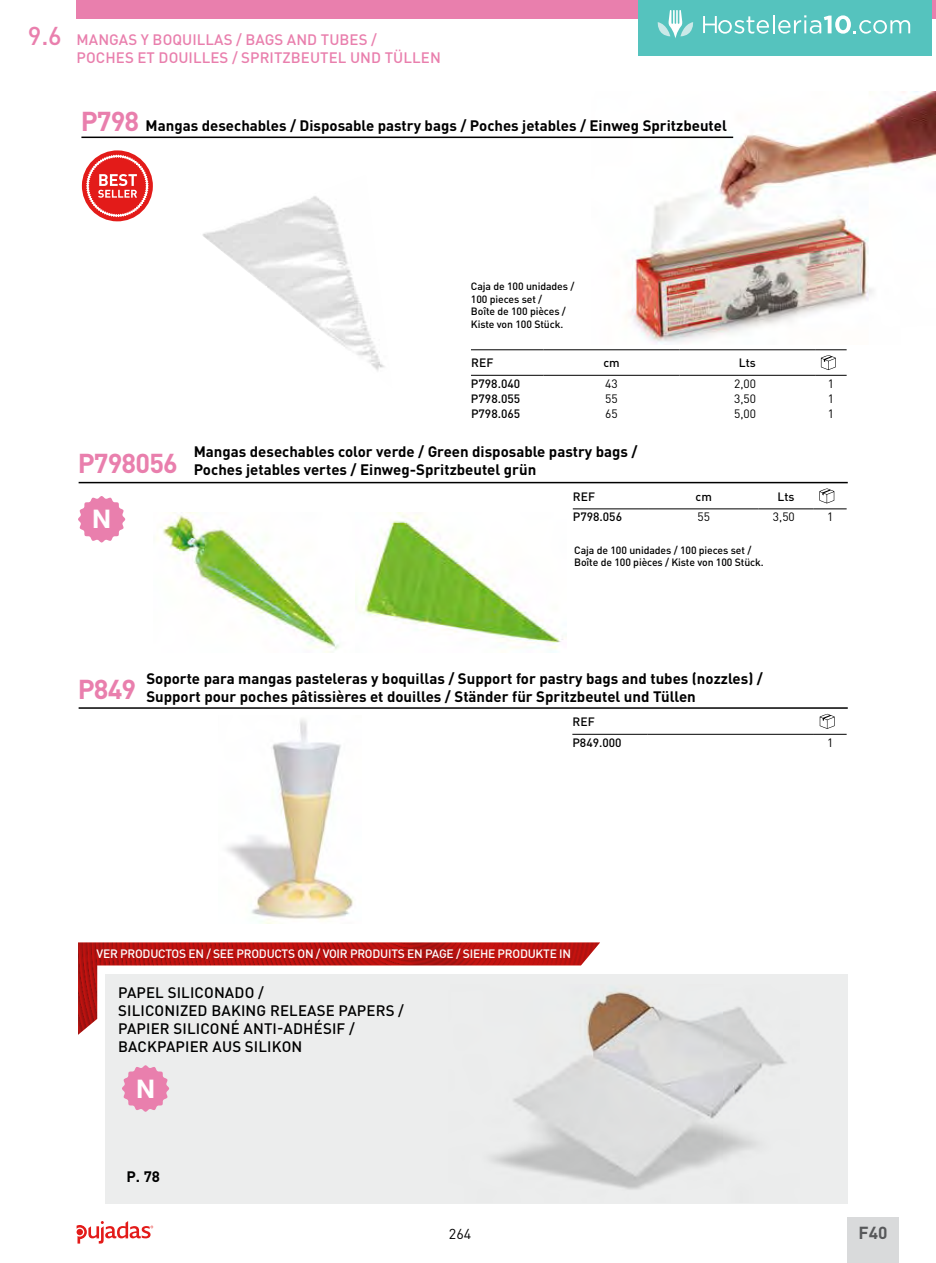
<style>
.page{position:relative;width:936px;height:1263px;background:#fff}
.page>*{position:absolute;margin:0;border:0;box-sizing:border-box;transform-origin:0 0}
.t1{font:700 27px "DIN Pro";letter-spacing:-.03em;color:#e97fad}
.t2{font:700 25.65px "Helvetica Neue LT Std";color:#fff}
.t3{font:500 25.5px "DIN Pro";color:#e97fad}
.t4{font:700 17.25px "DIN Pro";color:#57585a}
.t5{font:700 15px/18px "DIN Pro";color:#000}
.t6{font:500 15px/18px "DIN Pro";letter-spacing:.01em;color:#000}
.t7{font:500 15px/18px "DIN Pro";letter-spacing:.005em;color:#e97fad}
.t8{font:14.25px "DIN Pro";color:#000}
.t9{font:500 12px "DIN Pro";letter-spacing:-.02em;color:#fff}
.t10{font:500 12px/20.9px "DIN Pro";color:#000}
.t11{font:12px "DIN Pro";color:#000}
.t12{font:500 10.5px/12.6px "DIN Pro";letter-spacing:-.01em;color:#000}
.s1{font-size:27px;color:#e97fad}
</style>
<div class="page">
<img style="left:591px;top:91px;width:344px;height:252px">
<img style="left:226px;top:719px;width:128px;height:204px">
<hr style="left:81px;top:137px;width:652px;height:1px;background:#000">
<hr style="left:79px;top:707px;width:768px;height:2px;background:#000">
<hr style="left:79px;top:482px;width:768px;height:1px;background:#000">
<div style="left:105px;top:974px;width:742px;height:229px;background:#eceded"></div>
<img style="left:78px;top:942px;width:522px;height:93px">
<img style="left:448px;top:984px;width:339px;height:206px">
<img style="left:202px;top:196px;width:183px;height:175px">
<img style="left:156px;top:512px;width:200px;height:141px">
<img style="left:356px;top:512px;width:207px;height:141px">
<svg style="left:78px;top:496px;width:47px;height:46px"></svg>
<div style="left:92px;top:510px;width:19px;height:18px;background:#e97fad"></div>
<svg style="left:82px;top:150px;width:71px;height:72px"></svg>
<svg style="left:86px;top:155px;width:62px;height:62px"></svg>
<svg style="left:122px;top:1065px;width:47px;height:47px"></svg>
<div style="left:77px;top:0;width:858px;height:19px;background:#e97fad"></div>
<div style="left:847px;top:1217px;width:51px;height:46px;background:#d9dadb"></div>
<hr style="left:572px;top:734px;width:75px;height:1px;background:#000">
<hr style="left:647px;top:734px;width:166px;height:1px;background:#000">
<hr style="left:813px;top:734px;width:33px;height:1px;background:#000">
<svg style="left:819px;top:714px;width:15px;height:15px"></svg>
<hr style="left:471px;top:349px;width:72px;height:1px;background:#000">
<hr style="left:543px;top:349px;width:136px;height:1px;background:#000">
<hr style="left:679px;top:349px;width:136px;height:1px;background:#000">
<hr style="left:815px;top:349px;width:31px;height:1px;background:#000">
<hr style="left:471px;top:375px;width:72px;height:1px;background:#000">
<hr style="left:543px;top:375px;width:136px;height:1px;background:#000">
<hr style="left:679px;top:375px;width:136px;height:1px;background:#000">
<hr style="left:815px;top:375px;width:31px;height:1px;background:#000">
<svg style="left:820px;top:355px;width:15px;height:15px"></svg>
<hr style="left:572px;top:508px;width:77px;height:1px;background:#000">
<hr style="left:649px;top:508px;width:109px;height:1px;background:#000">
<hr style="left:758px;top:508px;width:55px;height:1px;background:#000">
<hr style="left:813px;top:508px;width:33px;height:1px;background:#000">
<svg style="left:819px;top:488px;width:15px;height:15px"></svg>
<svg style="left:77px;top:1221px;width:76px;height:22px"></svg>
<div style="left:638px;top:0;width:294px;height:56px;background:#55c3be"></div>
<svg style="left:703px;top:15px;width:207px;height:19px"></svg>
<svg style="left:657px;top:10px;width:37px;height:28px"></svg>
<h3 class="t3" style="left:28px;top:19px;width:36px">9.6</h3>
<p class="t7" style="left:77px;top:30px;width:365px">MANGAS Y BOQUILLAS / BAGS AND TUBES /<br>POCHES ET DOUILLES / SPRITZBEUTEL UND TÜLLEN</p>
<p class="t5" style="left:81px;top:116px;width:647px"><span class="s1">P798</span> Mangas desechables / Disposable pastry bags / Poches jetables / Einweg Spritzbeutel</p>
<p class="t12" style="left:471px;top:280px;width:105px">Caja de 100 unidades /<br>100 pieces set /<br>Boîte de 100 pièces /<br>Kiste von 100 Stück.</p>
<h1 class="t1" style="left:78px;top:445px;width:102px">P798056</h1>
<h2 class="t2" style="left:92px;top:503px;width:21px">N</h2>
<p class="t10" style="left:471px;top:352px;width:24px">REF</p>
<p class="t10" style="left:603px;top:352px;width:18px">cm</p>
<p class="t10" style="left:738px;top:352px;width:18px">Lts</p>
<p class="t10" style="left:471px;top:372px;width:51px">P798.040</p>
<p class="t11" style="left:605px;top:375px;width:14px">43</p>
<p class="t11" style="left:734px;top:375px;width:23px">2,00</p>
<p class="t11" style="left:827px;top:375px;width:8px">1</p>
<p class="t10" style="left:471px;top:388px;width:51px">P798.055</p>
<p class="t11" style="left:605px;top:390px;width:14px">55</p>
<p class="t11" style="left:734px;top:390px;width:23px">3,50</p>
<p class="t11" style="left:827px;top:390px;width:8px">1</p>
<p class="t10" style="left:471px;top:403px;width:51px">P798.065</p>
<p class="t11" style="left:605px;top:406px;width:14px">65</p>
<p class="t11" style="left:734px;top:406px;width:23px">5,00</p>
<p class="t11" style="left:827px;top:406px;width:8px">1</p>
<p class="t5" style="left:194px;top:442px;width:445px">Mangas desechables color verde / Green disposable pastry bags /<br>Poches jetables vertes / Einweg-Spritzbeutel grün</p>
<p class="t10" style="left:573px;top:485px;width:24px">REF</p>
<p class="t10" style="left:695px;top:485px;width:18px">cm</p>
<p class="t10" style="left:777px;top:485px;width:18px">Lts</p>
<p class="t10" style="left:572px;top:506px;width:51px">P798.056</p>
<p class="t11" style="left:697px;top:509px;width:14px">55</p>
<p class="t11" style="left:772px;top:509px;width:23px">3,50</p>
<p class="t11" style="left:827px;top:509px;width:8px">1</p>
<p class="t12" style="left:574px;top:543px;width:191px">Caja de 100 unidades / 100 pieces set /<br>Boîte de 100 pièces / Kiste von 100 Stück.</p>
<h1 class="t1" style="left:78px;top:671px;width:60px">P849</h1>
<p class="t5" style="left:146px;top:669px;width:618px">Soporte para mangas pasteleras y boquillas / Support for pastry bags and tubes (nozzles) /<br>Support pour poches pâtissières et douilles / Ständer für Spritzbeutel und Tüllen</p>
<p class="t10" style="left:572px;top:711px;width:51px">REF<br>P849.000</p>
<p class="t11" style="left:827px;top:734px;width:8px">1</p>
<p class="t9" style="left:96px;top:946px;width:476px">VER PRODUCTOS EN / SEE PRODUCTS ON / VOIR PRODUITS EN PAGE / SIEHE PRODUKTE IN</p>
<p class="t6" style="left:118px;top:982px;width:287px">PAPEL SILICONADO /<br>SILICONIZED BAKING RELEASE PAPERS /<br>PAPIER SILICONÉ ANTI-ADHÉSIF /<br>BACKPAPIER AUS SILIKON</p>
<h2 class="t2" style="left:136px;top:1072px;width:21px">N</h2>
<p class="t5" style="left:126px;top:1167px;width:35px">P. 78</p>
<p class="t8" style="left:449px;top:1224px;width:24px">264</p>
<p class="t4" style="left:858px;top:1220px;width:30px">F40</p>
</div>
